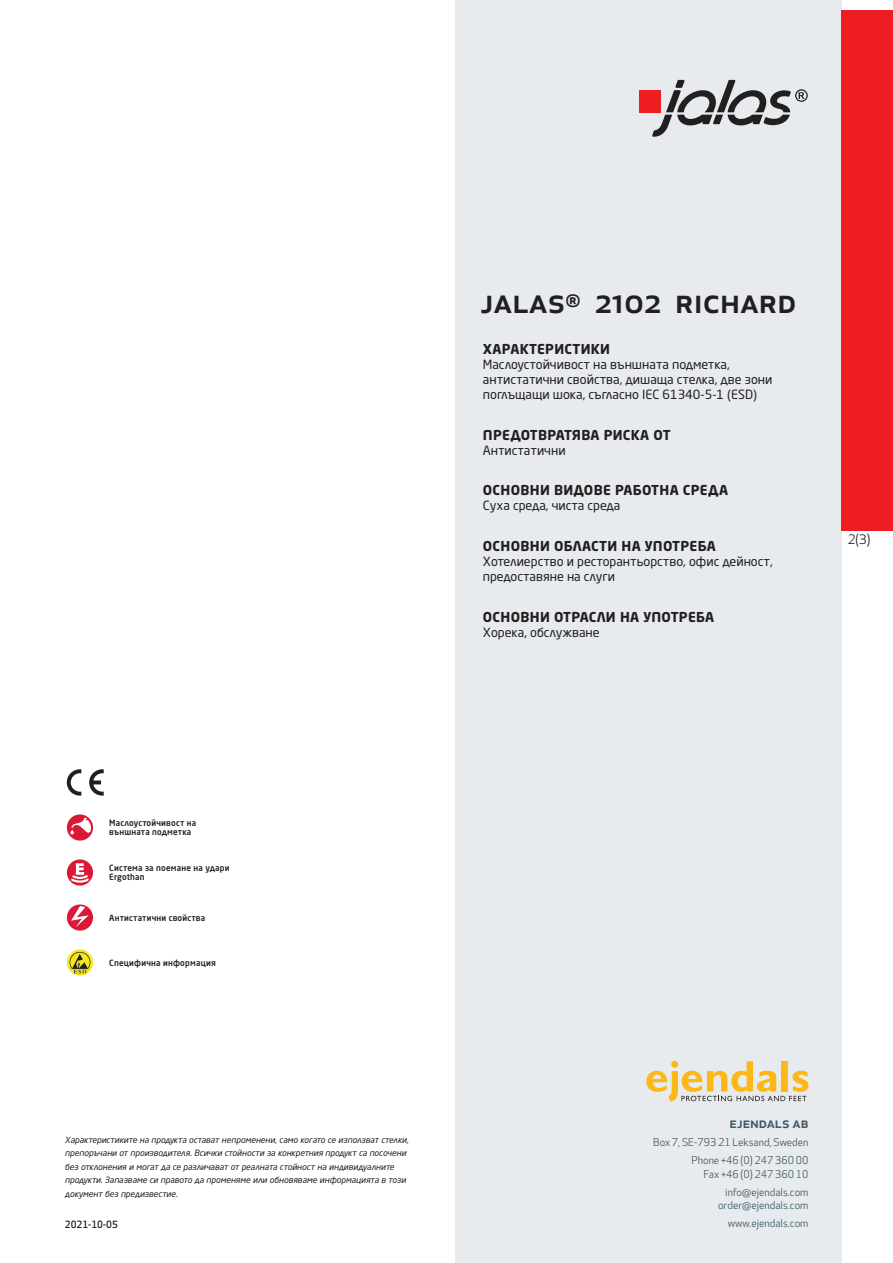
<style>
.page{position:relative;width:893px;height:1263px;background:#fff}
.page>*{position:absolute;margin:0;border:0;box-sizing:border-box;transform-origin:0 0}
.prodname{font:500 34.5px "Apex New";color:#231f20}
.t1{font:500 15px "Apex New";color:#405968}
.Funktion_body{font:700 13.5px "Neo Sans Pro Cyr";letter-spacing:.025em;color:#231f20}
.t2{font:12.75px "Apex New";color:#231f20}
.Funktion_body-2{font:12.6px/15px "Neo Sans Pro Cyr";color:#231f20}
.t3{font:10.5px/18px "Apex New";color:#405968;text-align:right}
.t4{font:500 9.75px "Apex New";color:#231f20}
.t5{font:italic 8.55px/13.5px "Neo Sans Pro Cyr";color:#231f20}
.Funktion_body-3{font:500 8.55px/9px "Neo Sans Pro Cyr";letter-spacing:.025em;color:#231f20;scale:.95 1}
</style>
<div class="page">
<div style="left:455px;top:0;width:387px;height:1263px;background:#e8ebee"></div>
<svg style="left:646px;top:1061px;width:162px;height:40px"></svg>
<div style="left:842px;top:11px;width:51px;height:520px;background:#ee1d23"></div>
<div style="left:639px;top:90px;width:22px;height:22px;background:#ee1d23"></div>
<svg style="left:652px;top:80px;width:156px;height:57px"></svg>
<svg style="left:67px;top:814px;width:26px;height:27px"></svg>
<svg style="left:70px;top:817px;width:21px;height:17px"></svg>
<svg style="left:67px;top:859px;width:26px;height:27px"></svg>
<svg style="left:69px;top:863px;width:22px;height:21px"></svg>
<svg style="left:67px;top:904px;width:26px;height:27px"></svg>
<svg style="left:71px;top:906px;width:18px;height:21px"></svg>
<svg style="left:67px;top:949px;width:26px;height:26px"></svg>
<svg style="left:70px;top:952px;width:20px;height:21px"></svg>
<svg style="left:89px;top:769px;width:15px;height:27px"></svg>
<svg style="left:67px;top:769px;width:14px;height:27px"></svg>
<p class="prodname" style="left:480px;top:277px;width:317px">JALAS<sup>®</sup> 2102 RICHARD</p>
<p class="Funktion_body" style="left:483px;top:340px;width:129px">ХАРАКТЕРИСТИКИ</p>
<p class="Funktion_body-2" style="left:483px;top:357px;width:291px">Маслоустойчивост на външната подметка, антистатични свойства, дишаща стелка, две зони поглъщащи шока, съгласно IEC 61340-5-1 (ESD)</p>
<p class="Funktion_body" style="left:483px;top:426px;width:189px">ПРЕДОТВРАТЯВА РИСКА ОТ</p>
<p class="Funktion_body-2" style="left:483px;top:442px;width:84px">Антистатични</p>
<p class="Funktion_body" style="left:483px;top:482px;width:247px">ОСНОВНИ ВИДОВЕ РАБОТНА СРЕДА</p>
<p class="Funktion_body-2" style="left:483px;top:498px;width:139px">Суха среда, чиста среда</p>
<p class="Funktion_body" style="left:483px;top:537px;width:234px">ОСНОВНИ ОБЛАСТИ НА УПОТРЕБА</p>
<p class="Funktion_body-2" style="left:483px;top:554px;width:291px">Хотелиерство и ресторантьорство, офис дейност, предоставяне на слуги</p>
<p class="Funktion_body" style="left:483px;top:608px;width:233px">ОСНОВНИ ОТРАСЛИ НА УПОТРЕБА</p>
<p class="Funktion_body-2" style="left:483px;top:624px;width:118px">Хорека, обслужване</p>
<h3 class="t2" style="left:848px;top:531px;width:24px">2(3)</h3>
<p class="Funktion_body-3" style="left:109px;top:819px;width:93px">Маслоустойчивост на външната подметка</p>
<p class="Funktion_body-3" style="left:109px;top:864px;width:128px">Система за поемане на удари<br>Ergothan</p>
<p class="Funktion_body-3" style="left:109px;top:913px;width:103px">Антистатични свойства</p>
<p class="Funktion_body-3" style="left:109px;top:958px;width:114px">Специфична информация</p>
<h2 class="t1" style="left:729px;top:1113px;width:80px">ejendals ab</h2>
<p class="t3" style="left:653px;top:1133px;width:157px">Box 7, SE-793 21 Leksand, Sweden<br>Phone +46 (0) 247 360 00</p>
<p class="t3" style="left:703px;top:1165px;width:107px">Fax +46 (0) 247 360 10 info@ejendals.com</p>
<p class="t3" style="left:718px;top:1196px;width:92px">order@ejendals.com</p>
<p class="t5" style="left:65px;top:1132px;width:345px">Характеристиките на продукта остават непроменени, само когато се използват стелки, препоръчани от производителя. Всички стойности за конкретния продукт са посочени без отклонения и могат да се различават от реалната стойност на индивидуалните продукти. Запазваме си правото да променяме или обновяваме информацията в този документ без предизвестие.</p>
<p class="t4" style="left:65px;top:1218px;width:54px">2021-10-05</p>
<p class="t3" style="left:728px;top:1215px;width:82px">www.ejendals.com</p>
</div>
